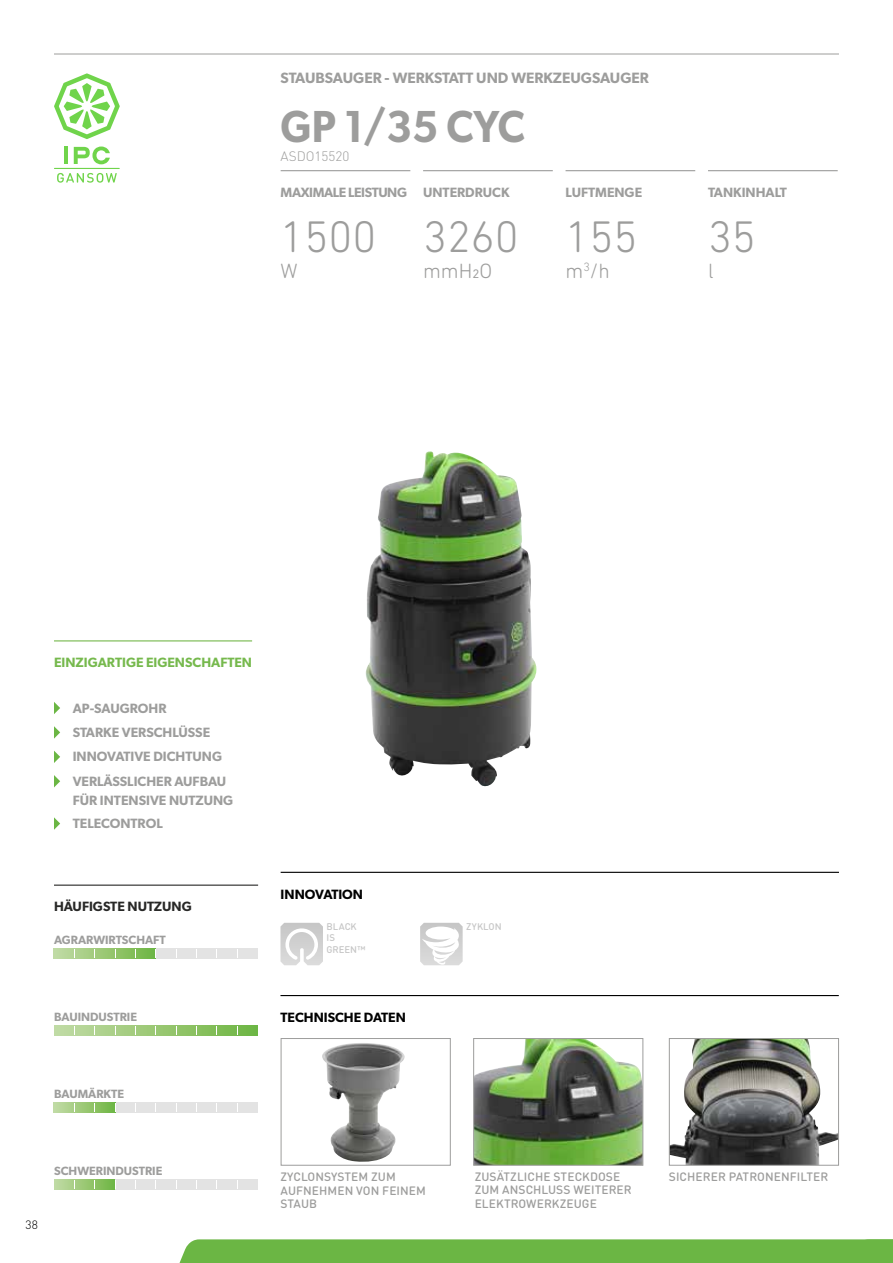
<style>
.page{position:relative;width:893px;height:1263px;background:#fff}
.page>*{position:absolute;margin:0;border:0;box-sizing:border-box;transform-origin:0 0}
.t1{font:300 45px "DIN Next Rounded LT Pro";color:#9d9d9c}
.t2{font:600 45px "Gibson";color:#9d9d9c;scale:.93 1}
.t3{font:300 21px "DIN Next Rounded LT Pro";color:#9d9d9c}
.t4{font:600 15px "Gibson";color:#9d9d9c}
.t5{font:600 13.5px/24.5px "Gibson";color:#9d9d9c}
.t6{font:600 13.5px "Gibson";letter-spacing:-.03em;color:#9d9d9c}
.t7{font:600 13.5px "Gibson";color:#000}
.t8{font:600 13.5px "Gibson";color:#76b94d}
.t9{font:600 13.5px "Gibson";color:#282827}
.t10{font:300 13.5px "DIN Round Pro";color:#9d9d9c}
.t11{font:500 12px/13.5px "DIN Round Pro";letter-spacing:.005em;color:#9d9d9c}
.t12{font:600 12px "Gibson";color:#9d9d9c}
.t13{font:300 12px "DIN Round Pro";color:#000}
.t14{font:500 9.6px/11.2px "DIN Round Pro";letter-spacing:-.005em;color:#c6c6c6}
</style>
<div class="page">
<hr style="left:54px;top:54px;width:785px;height:1px;background:#9d9d9c">
<hr style="left:64px;top:147px;width:4px;height:17px;background:#70d44b">
<svg style="left:74px;top:147px;width:36px;height:17px"></svg>
<svg style="left:54px;top:73px;width:66px;height:66px"></svg>
<svg style="left:57px;top:173px;width:60px;height:10px"></svg>
<hr style="left:54px;top:168px;width:66px;height:1px;background:#70d44b">
<div style="left:179px;top:1239px;width:714px;height:24px;background:#6bb644"></div>
<img style="left:671px;top:1040px;width:166px;height:123px">
<div style="left:669px;top:1038px;width:170px;height:127px;border:1px solid #9d9d9c"></div>
<img style="left:322px;top:1043px;width:83px;height:119px">
<div style="left:281px;top:1038px;width:170px;height:127px;border:1px solid #9d9d9c"></div>
<hr style="left:281px;top:170px;width:129px;height:1px;background:#9d9d9c">
<hr style="left:423px;top:170px;width:130px;height:1px;background:#9d9d9c">
<hr style="left:566px;top:170px;width:129px;height:1px;background:#9d9d9c">
<hr style="left:708px;top:170px;width:130px;height:1px;background:#9d9d9c">
<hr style="left:281px;top:872px;width:558px;height:1px;background:#000">
<hr style="left:280px;top:995px;width:559px;height:1px;background:#000">
<img style="left:475px;top:1040px;width:166px;height:123px">
<div style="left:473px;top:1038px;width:170px;height:127px;border:1px solid #9d9d9c"></div>
<svg style="left:280px;top:923px;width:43px;height:42px"></svg>
<svg style="left:420px;top:923px;width:43px;height:42px"></svg>
<hr style="left:54px;top:640px;width:198px;height:1px;background:#76b94d">
<svg style="left:54px;top:702px;width:6px;height:12px"></svg>
<svg style="left:54px;top:726px;width:6px;height:13px"></svg>
<svg style="left:54px;top:751px;width:6px;height:12px"></svg>
<svg style="left:54px;top:775px;width:6px;height:12px"></svg>
<svg style="left:54px;top:817px;width:6px;height:13px"></svg>
<div style="left:54px;top:948px;width:204px;height:11px;background:#e3e3e3"></div>
<svg style="left:54px;top:948px;width:102px;height:11px"></svg>
<svg style="left:54px;top:1025px;width:204px;height:11px;background:#9cca78"></svg>
<div style="left:54px;top:1102px;width:204px;height:11px;background:#e3e3e3"></div>
<svg style="left:54px;top:1102px;width:61px;height:11px"></svg>
<div style="left:54px;top:1179px;width:204px;height:11px;background:#e3e3e3"></div>
<svg style="left:54px;top:1179px;width:61px;height:11px"></svg>
<hr style="left:54px;top:884px;width:204px;height:2px;background:#282827">
<img style="left:366px;top:451px;width:170px;height:336px">
<p class="t4" style="left:281px;top:69px;width:370px">STAUBSAUGER - WERKSTATT UND WERKZEUGSAUGER</p>
<h1 class="t2" style="left:281px;top:100px;width:264px">GP 1/35 CYC</h1>
<p class="t10" style="left:281px;top:148px;width:70px">ASDO15520</p>
<p class="t6" style="left:281px;top:184px;width:230px">MAXIMALE LEISTUNG UNTERDRUCK</p>
<p class="t5" style="left:566px;top:180px;width:78px">LUFTMENGE</p>
<p class="t5" style="left:708px;top:180px;width:80px">TANKINHALT</p>
<h1 class="t1" style="left:281px;top:211px;width:97px">1500</h1>
<h2 class="t3" style="left:281px;top:258px;width:19px">W</h2>
<h1 class="t1" style="left:423px;top:211px;width:97px">3260</h1>
<h2 class="t3" style="left:423px;top:258px;width:71px">mmH2O</h2>
<h1 class="t1" style="left:708px;top:211px;width:49px">35</h1>
<h2 class="t3" style="left:708px;top:258px;width:7px">l</h2>
<h1 class="t1" style="left:566px;top:211px;width:73px">155</h1>
<h2 class="t3" style="left:566px;top:258px;width:46px">m<sup>3</sup>/h</h2>
<p class="t8" style="left:54px;top:654px;width:200px">EINZIGARTIGE EIGENSCHAFTEN</p>
<p class="t5" style="left:73px;top:695px;width:155px">AP-SAUGROHR<br>STARKE VERSCHLÜSSE<br>INNOVATIVE DICHTUNG<br>VERLÄSSLICHER AUFBAU</p>
<p class="t5" style="left:73px;top:789px;width:162px;line-height:22.8px">FÜR INTENSIVE NUTZUNG<br>TELECONTROL</p>
<p class="t9" style="left:54px;top:898px;width:139px">HÄUFIGSTE NUTZUNG</p>
<p class="t12" style="left:54px;top:933px;width:113px">AGRARWIRTSCHAFT</p>
<p class="t12" style="left:54px;top:1010px;width:85px">BAUINDUSTRIE</p>
<p class="t12" style="left:54px;top:1087px;width:72px">BAUMÄRKTE</p>
<p class="t12" style="left:54px;top:1164px;width:110px">SCHWERINDUSTRIE</p>
<p class="t13" style="left:26px;top:1216px;width:14px">38</p>
<p class="t7" style="left:281px;top:886px;width:84px">INNOVATION</p>
<p class="t14" style="left:327px;top:921px;width:41px">BLACK<br>IS<br>GREEN™</p>
<p class="t14" style="left:466px;top:921px;width:37px">ZYKLON</p>
<p class="t7" style="left:280px;top:1009px;width:127px">TECHNISCHE DATEN</p>
<p class="t11" style="left:280px;top:1170px;width:147px">ZYCLONSYSTEM ZUM<br>AUFNEHMEN VON FEINEM<br>STAUB</p>
<p class="t11" style="left:475px;top:1169px;width:147px">ZUSÄTZLICHE STECKDOSE</p>
<p class="t11" style="left:669px;top:1170px;width:161px">SICHERER PATRONENFILTER</p>
<p class="t11" style="left:475px;top:1183px;width:159px">ZUM ANSCHLUSS WEITERER<br>ELEKTROWERKZEUGE</p>
</div>
